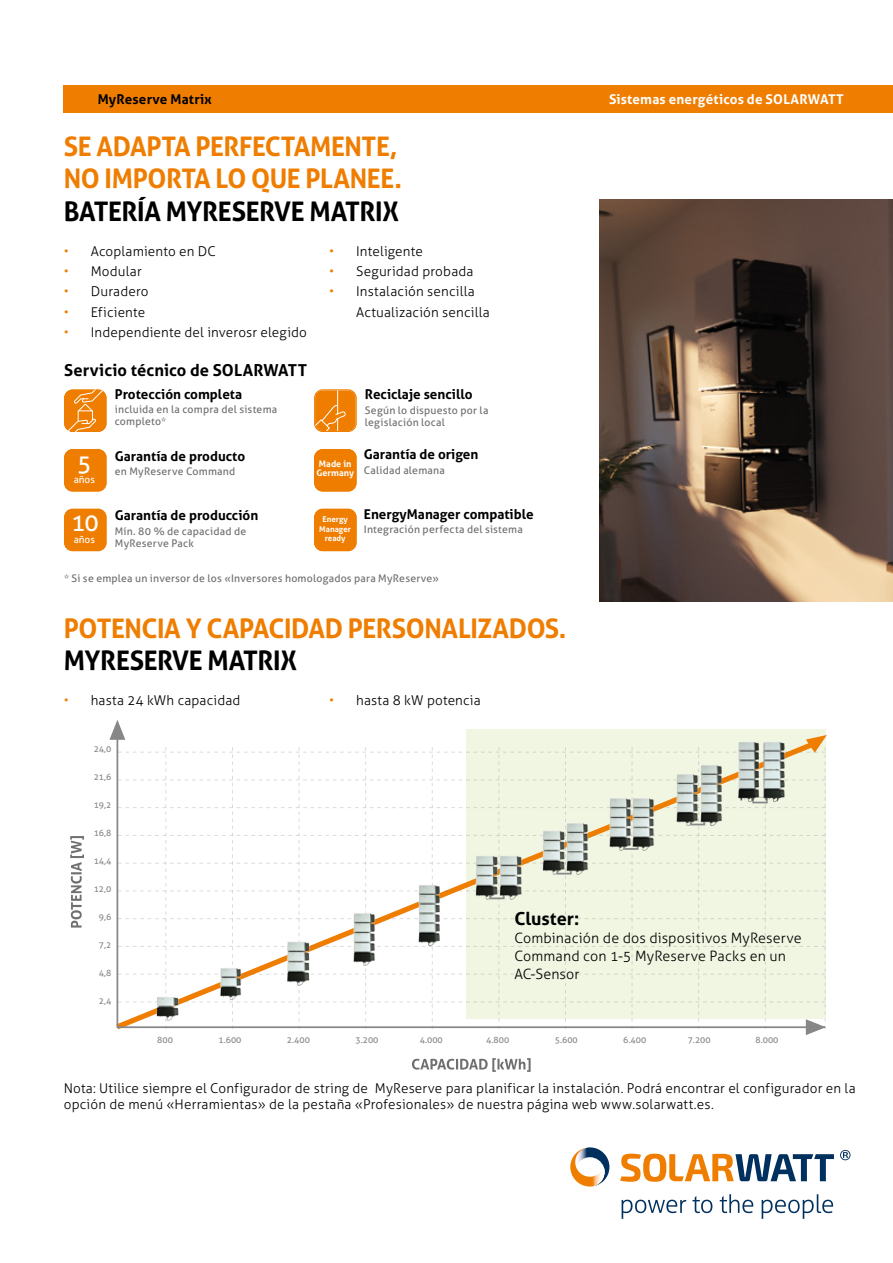
<style>
.page{position:relative;width:893px;height:1263px;background:#fff}
.page>*{position:absolute;margin:0;border:0;box-sizing:border-box;transform-origin:0 0}
.t1{font:700 27px/32.4px "Aller";letter-spacing:-.015em;color:#ef7d00}
.t2{font:700 27px "Aller";letter-spacing:-.015em;color:#000}
.t3{font:24px "Aller";color:#fff}
.t4{font:700 18px "Aller";letter-spacing:-.005em;color:#000}
.t5{font:700 16.5px "Aller";letter-spacing:.005em;color:#000}
.t6{font:300 14.25px/18px "Aller";letter-spacing:.01em;color:#000}
.t7{font:300 13.5px/20.4px "Aller";letter-spacing:.01em;color:#000}
.t8{font:700 13.5px "Aller";color:#000}
.t9{font:700 13.5px "Aller";letter-spacing:.015em;color:#fff}
.t10{font:10.5px/12px "Aller";letter-spacing:.02em;color:#706f6f}
.t11{font:10.05px "Aller";color:#fff}
.t12{font:700 9px/9px "Aller";color:#fff}
.t13{font:8.7px "Aller";color:#878787}
.t14{font:700 7.95px/9.6px "Aller";color:#fff;text-align:center}
.s1{color:#ef7d00}
</style>
<div class="page">
<svg style="left:840px;top:1150px;width:10px;height:10px"></svg>
<svg style="left:620px;top:1154px;width:214px;height:28px"></svg>
<svg style="left:622px;top:1194px;width:211px;height:25px"></svg>
<svg style="left:604px;top:1153px;width:5px;height:28px"></svg>
<img style="left:570px;top:1147px;width:34px;height:39px">
<div style="left:64px;top:85px;width:829px;height:27px;background:#ef7d00"></div>
<img style="left:600px;top:199px;width:293px;height:402px">
<svg style="left:64px;top:389px;width:43px;height:43px;background:#f19025"></svg>
<svg style="left:64px;top:449px;width:43px;height:43px;background:#ef830c"></svg>
<svg style="left:314px;top:389px;width:43px;height:43px;background:#f08d1f"></svg>
<svg style="left:314px;top:449px;width:43px;height:43px;background:#ef830b"></svg>
<div style="left:314px;top:509px;width:43px;height:42px;background:#ef7d00"></div>
<svg style="left:109px;top:720px;width:718px;height:315px"></svg>
<img style="left:636px;top:770px;width:15px;height:58px">
<img style="left:651px;top:761px;width:120px;height:67px">
<svg style="left:412px;top:1058px;width:119px;height:14px"></svg>
<svg style="left:70px;top:836px;width:14px;height:91px"></svg>
<svg style="left:64px;top:509px;width:43px;height:43px;background:#ef840e"></svg>
<p class="t8" style="left:98px;top:90px;width:115px">MyReserve Matrix</p>
<p class="t9" style="left:609px;top:90px;width:236px">Sistemas energéticos de SOLARWATT</p>
<h1 class="t1" style="left:64px;top:130px;width:340px">SE ADAPTA PERFECTAMENTE,<br>NO IMPORTA LO QUE PLANEE.</h1>
<h1 class="t2" style="left:64px;top:195px;width:337px">BATERÍA MYRESERVE MATRIX</h1>
<p class="t7" style="left:64px;top:241px;width:154px"><span class="s1">•</span> Acoplamiento en DC</p>
<p class="t7" style="left:64px;top:261px;width:79px"><span class="s1">•</span> Modular</p>
<p class="t7" style="left:64px;top:281px;width:86px"><span class="s1">•</span> Duradero</p>
<p class="t7" style="left:64px;top:302px;width:83px"><span class="s1">•</span> Eficiente</p>
<p class="t7" style="left:64px;top:322px;width:245px"><span class="s1">•</span> Independiente del inverosr elegido</p>
<p class="t7" style="left:329px;top:241px;width:95px"><span class="s1">•</span> Inteligente</p>
<p class="t7" style="left:329px;top:261px;width:146px"><span class="s1">•</span> Seguridad probada</p>
<p class="t7" style="left:356px;top:281px;width:135px;text-indent:-27px"><span class="s1">•</span> Instalación sencilla<br>Actualización sencilla</p>
<p class="t5" style="left:64px;top:360px;width:245px">Servicio técnico de SOLARWATT</p>
<h2 class="t3" style="left:77px;top:448px;width:16px">5</h2>
<p class="t11" style="left:74px;top:473px;width:23px">años</p>
<h2 class="t3" style="left:71px;top:508px;width:29px">10</h2>
<p class="t11" style="left:74px;top:533px;width:23px">años</p>
<p class="t8" style="left:115px;top:386px;width:129px">Protección completa</p>
<p class="t10" style="left:115px;top:403px;width:164px">incluida en la compra del sistema completo*</p>
<p class="t8" style="left:115px;top:448px;width:132px">Garantía de producto</p>
<p class="t10" style="left:115px;top:465px;width:122px">en MyReserve Command</p>
<p class="t8" style="left:115px;top:507px;width:145px">Garantía de producción</p>
<p class="t10" style="left:115px;top:525px;width:133px">Mín. 80 % de capacidad de<br>MyReserve Pack</p>
<p class="t12" style="left:316px;top:459px;width:39px">Made in<br>Germany</p>
<p class="t14" style="left:319px;top:514px;width:33px">Energy<br>Manager ready</p>
<p class="t8" style="left:365px;top:386px;width:109px">Reciclaje sencillo</p>
<p class="t10" style="left:365px;top:404px;width:125px">Según lo dispuesto por la legislación local</p>
<p class="t8" style="left:364px;top:446px;width:116px">Garantía de origen</p>
<p class="t10" style="left:364px;top:464px;width:82px">Calidad alemana</p>
<p class="t8" style="left:364px;top:505px;width:171px">EnergyManager compatible</p>
<p class="t10" style="left:364px;top:523px;width:160px">Integración perfecta del sistema</p>
<p class="t10" style="left:64px;top:572px;width:376px">* Si se emplea un inversor de los «Inversores homologados para MyReserve»</p>
<h1 class="t1" style="left:64px;top:612px;width:504px">POTENCIA Y CAPACIDAD PERSONALIZADOS.</h1>
<h1 class="t2" style="left:64px;top:644px;width:235px">MYRESERVE MATRIX</h1>
<p class="t7" style="left:64px;top:690px;width:178px"><span class="s1">•</span> hasta 24 kWh capacidad</p>
<p class="t7" style="left:329px;top:690px;width:153px"><span class="s1">•</span> hasta 8 kW potencia</p>
<p class="t13" style="left:94px;top:744px;width:19px">24,0</p>
<p class="t13" style="left:94px;top:772px;width:19px">21,6</p>
<p class="t13" style="left:94px;top:800px;width:19px">19,2</p>
<p class="t13" style="left:94px;top:828px;width:19px">16,8</p>
<p class="t13" style="left:94px;top:856px;width:19px">14,4</p>
<p class="t13" style="left:94px;top:883px;width:19px">12,0</p>
<p class="t13" style="left:99px;top:911px;width:14px">9,6</p>
<p class="t13" style="left:99px;top:939px;width:14px">7,2</p>
<p class="t13" style="left:99px;top:967px;width:14px">4,8</p>
<p class="t13" style="left:99px;top:995px;width:14px">2,4</p>
<h3 class="t4" style="left:514px;top:908px;width:66px">Cluster:</h3>
<p class="t6" style="left:514px;top:929px;width:289px">Combinación de dos dispositivos MyReserve<br>Command con 1-5 MyReserve Packs en un<br>AC-Sensor</p>
<p class="t13" style="left:157px;top:1034px;width:17px">800</p>
<p class="t13" style="left:218px;top:1034px;width:25px">1.600</p>
<p class="t13" style="left:287px;top:1034px;width:25px">2.400</p>
<p class="t13" style="left:355px;top:1034px;width:25px">3.200</p>
<p class="t13" style="left:420px;top:1034px;width:25px">4.000</p>
<p class="t13" style="left:486px;top:1034px;width:25px">4.800</p>
<p class="t13" style="left:555px;top:1034px;width:25px">5.600</p>
<p class="t13" style="left:623px;top:1034px;width:25px">6.400</p>
<p class="t13" style="left:688px;top:1034px;width:25px">7.200</p>
<p class="t13" style="left:755px;top:1034px;width:25px">8.000</p>
<p class="t7" style="left:64px;top:1080px;width:793px;line-height:16.2px">Nota: Utilice siempre el Configurador de string de MyReserve para planificar la instalación. Podrá encontrar el configurador en la opción de menú «Herramientas» de la pestaña «Profesionales» de nuestra página web www.solarwatt.es.</p>
</div>
